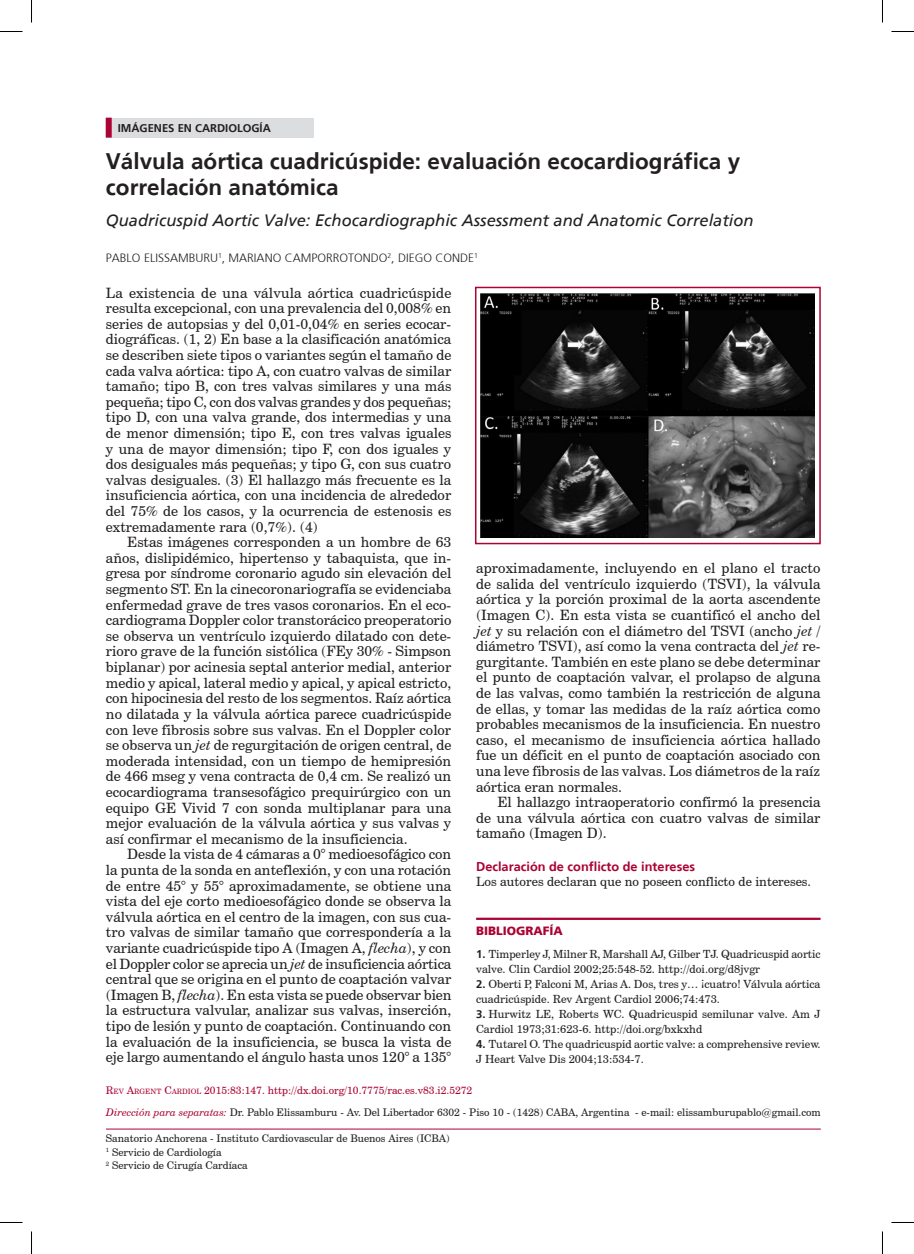
<style>
.page{position:relative;width:914px;height:1254px;background:#fff}
.page>*{position:absolute;margin:0;border:0;box-sizing:border-box;transform-origin:0 0}
.titulo{font:700 22.5px/25.5px "Frutiger";color:#231f20}
.Titulo_Inglés{font:italic 16.5px "Frutiger";color:#231f20}
.TEXTO_BRUTO_big_sang{font:14.25px/15.6px "Century Schoolbook BT";color:#231f20;text-align:justify}
.TEXTO_BRUTO_big{font:14.25px/15.6px "Century Schoolbook BT";color:#231f20;text-align:justify}
.TEXTO_BRUTO_small{font:12.75px "Century Schoolbook BT";color:#231f20}
.Subtitulo_2_-_chico{font:700 12.75px "Frutiger";color:#ab0333}
.autor{font:300 12px "Frutiger";color:#231f20}
.TITULO_con_linea_pre{font:900 12px "Frutiger";color:#ab0333}
.bibliografía{font:11.25px/15px "Century Schoolbook BT";color:#231f20}
.seccion{font:700 11.25px "Frutiger";color:#231f20}
.Subtitulo_2_-_chico-2{font:10.5px "Century Schoolbook BT";color:#231f20}
.pie_editorial{font:10.5px "Century Schoolbook BT";color:#ab0333}
.pie_con_raya{font:10.5px "Century Schoolbook BT";color:#231f20}
.pie{font:10.5px "Century Schoolbook BT";color:#231f20}
.s1{font-style:italic}
.s2{font-family:"Frutiger";font-weight:700}
.s3{font-style:inherit}
.s4{font-size:7.35px}
.s5{font-style:italic;color:#ab0333}
</style>
<div class="page">
<hr style="left:476px;top:917px;width:344px;height:3px;background:#ab0333">
<hr style="left:106px;top:1128px;width:714px;height:1px;background:#ab0333">
<div style="left:475px;top:287px;width:345px;height:257px;border:2px solid #ab0333"></div>
<img style="left:481px;top:294px;width:333px;height:243px">
<div style="left:106px;top:118px;width:207px;height:20px;background:#dcdddf"></div>
<div style="left:106px;top:118px;width:6px;height:20px;background:#ab0333"></div>
<svg style="left:0;top:31px;width:22px;height:1px"></svg>
<svg style="left:891px;top:31px;width:22px;height:1px"></svg>
<svg style="left:0;top:1222px;width:22px;height:1px"></svg>
<svg style="left:891px;top:1222px;width:22px;height:1px"></svg>
<svg style="left:31px;top:0;width:1px;height:22px"></svg>
<svg style="left:31px;top:1231px;width:1px;height:23px"></svg>
<svg style="left:882px;top:0;width:1px;height:22px"></svg>
<svg style="left:882px;top:1231px;width:1px;height:23px"></svg>
<p class="seccion" style="left:118px;top:121px;width:155px">IMÁGENES EN CARDIOLOGÍA</p>
<p class="titulo" style="left:106px;top:149px;width:635px">Válvula aórtica cuadricúspide: evaluación ecocardiográfica y correlación anatómica</p>
<p class="Titulo_Inglés" style="left:106px;top:211px;width:649px">Quadricuspid Aortic Valve: Echocardiographic Assessment and Anatomic Correlation</p>
<p class="autor" style="left:106px;top:251px;width:373px">PABLO ELISSAMBURU<sup>1</sup>, MARIANO CAMPORROTONDO<sup>2</sup>, DIEGO CONDE<sup>1</sup></p>
<p class="TEXTO_BRUTO_big" style="left:106px;top:284px;width:347px">La existencia de una válvula aórtica cuadricúspide resulta excepcional, con una prevalencia del 0,008% en series de autopsias y del 0,01-0,04% en series ecocar&shy;diográficas. (1, 2) En base a la clasificación anatómica se describen siete tipos o variantes según el tamaño de cada valva aórtica: tipo A, con cuatro valvas de similar tamaño; tipo B, con tres valvas similares y una más pequeña; tipo C, con dos valvas grandes y dos pequeñas; tipo D, con una valva grande, dos intermedias y una de menor dimensión; tipo E, con tres valvas iguales y una de mayor dimensión; tipo F, con dos iguales y dos desiguales más pequeñas; y tipo G, con sus cuatro valvas desiguales. (3) El hallazgo más frecuente es la insuficiencia aórtica, con una incidencia de alrededor del 75% de los casos, y la ocurrencia de estenosis es extremadamente rara (0,7%). (4)</p>
<p class="TEXTO_BRUTO_big_sang" style="left:106px;top:534px;width:347px;text-indent:21px">Estas imágenes corresponden a un hombre de 63 años, dislipidémico, hipertenso y tabaquista, que in&shy;gresa por síndrome coronario agudo sin elevación del segmento ST. En la cinecoronariografía se evidenciaba enfermedad grave de tres vasos coronarios. En el eco&shy;cardiograma Doppler color transtorácico preoperatorio se observa un ventrículo izquierdo dilatado con dete&shy;rioro grave de la función sistólica (FEy 30% - Simpson biplanar) por acinesia septal anterior medial, anterior medio y apical, lateral medio y apical, y apical estricto, con hipocinesia del resto de los segmentos. Raíz aórtica no dilatada y la válvula aórtica parece cuadricúspide con leve fibrosis sobre sus valvas. En el Doppler color se observa un <span class="s1">jet</span> de regurgitación de origen central, de moderada intensidad, con un tiempo de hemipresión de 466 mseg y vena contracta de 0,4 cm. Se realizó un ecocardiograma transesofágico prequirúrgico con un equipo GE Vivid 7 con sonda multiplanar para una mejor evaluación de la válvula aórtica y sus valvas y así confirmar el mecanismo de la insuficiencia.</p>
<p class="TEXTO_BRUTO_big_sang" style="left:106px;top:846px;width:347px;text-indent:21px">Desde la vista de 4 cámaras a 0° medioesofágico con la punta de la sonda en anteflexión, y con una rotación de entre 45° y 55° aproximadamente, se obtiene una vista del eje corto medioesofágico donde se observa la válvula aórtica en el centro de la imagen, con sus cua&shy;tro valvas de similar tamaño que correspondería a la variante cuadricúspide tipo A (Imagen A, <span class="s1">flecha</span>), y con el Doppler color se aprecia un <span class="s1">jet</span> de insuficiencia aórtica central que se origina en el punto de coaptación valvar (Imagen B, <span class="s1">flecha</span>). En esta vista se puede observar bien la estructura valvular, analizar sus valvas, inserción, tipo de lesión y punto de coaptación. Continuando con la evaluación de la insuficiencia, se busca la vista de eje largo aumentando el ángulo hasta unos 120° a 135°</p>
<p class="TEXTO_BRUTO_big_sang" style="left:476px;top:560px;width:346px">aproximadamente, incluyendo en el plano el tracto de salida del ventrículo izquierdo (TSVI), la válvula aórtica y la porción proximal de la aorta ascendente (Imagen C). En esta vista se cuantificó el ancho del <span class="s1">jet</span> y su relación con el diámetro del TSVI (ancho <span class="s1">jet</span> / diámetro TSVI), así como la vena contracta del <span class="s1">jet</span> re&shy;gurgitante. También en este plano se debe determinar el punto de coaptación valvar, el prolapso de alguna de las valvas, como también la restricción de alguna de ellas, y tomar las medidas de la raíz aórtica como probables mecanismos de la insuficiencia. En nuestro caso, el mecanismo de insuficiencia aórtica hallado fue un déficit en el punto de coaptación asociado con una leve fibrosis de las valvas. Los diámetros de la raíz aórtica eran normales.</p>
<p class="TEXTO_BRUTO_big_sang" style="left:476px;top:794px;width:346px;text-indent:21px">El hallazgo intraoperatorio confirmó la presencia de una válvula aórtica con cuatro valvas de similar tamaño (Imagen D).</p>
<p class="Subtitulo_2_-_chico" style="left:476px;top:858px;width:220px">Declaración de conflicto de intereses</p>
<p class="TEXTO_BRUTO_small" style="left:476px;top:873px;width:336px">Los autores declaran que no poseen conflicto de intereses.</p>
<p class="TITULO_con_linea_pre" style="left:476px;top:923px;width:88px">BIBLIOGRAFÍA</p>
<p class="bibliografía" style="left:476px;top:946px;width:346px"><span class="s2">1.</span> Timperley J, Milner R, Marshall AJ, Gilber TJ. Quadricuspid aortic valve. Clin Cardiol 2002;25:548-52. http://doi.org/d8jvgr</p>
<p class="bibliografía" style="left:476px;top:976px;width:346px"><span class="s2">2.</span> Oberti P, Falconi M, Arias A. Dos, tres y… ¡cuatro! Válvula aórtica cuadricúspide. Rev Argent Cardiol 2006;74:473.</p>
<p class="bibliografía" style="left:476px;top:1006px;width:346px"><span class="s2">3.</span> Hurwitz LE, Roberts WC. Quadricuspid semilunar valve. Am J<br>Cardiol 1973;31:623-6. http://doi.org/bxkxhd</p>
<p class="bibliografía" style="left:476px;top:1036px;width:346px"><span class="s2">4.</span> Tutarel O. The quadricuspid aortic valve: a comprehensive review.<br>J Heart Valve Dis 2004;13:534-7.</p>
<p class="pie_editorial" style="left:106px;top:1084px;width:368px"><span class="s3">R</span><span class="s4">EV</span> <span class="s3">A</span><span class="s4">RGENT</span> <span class="s3">C</span><span class="s4">ARDIOL</span> 2015:83:147. http://dx.doi.org/10.7775/rac.es.v83.i2.5272</p>
<p class="Subtitulo_2_-_chico-2" style="left:106px;top:1105px;width:716px"><span class="s5">Dirección para separatas:</span> Dr. Pablo Elissamburu - Av. Del Libertador 6302 - Piso 10 - (1428) CABA, Argentina - e-mail: elissamburupablo@gmail.com</p>
<p class="pie_con_raya" style="left:106px;top:1132px;width:345px">Sanatorio Anchorena - Instituto Cardiovascular de Buenos Aires (ICBA)</p>
<p class="pie" style="left:106px;top:1145px;width:117px"><sup>1</sup> Servicio de Cardiología</p>
<p class="pie" style="left:106px;top:1159px;width:143px"><sup>2</sup> Servicio de Cirugía Cardíaca</p>
</div>
